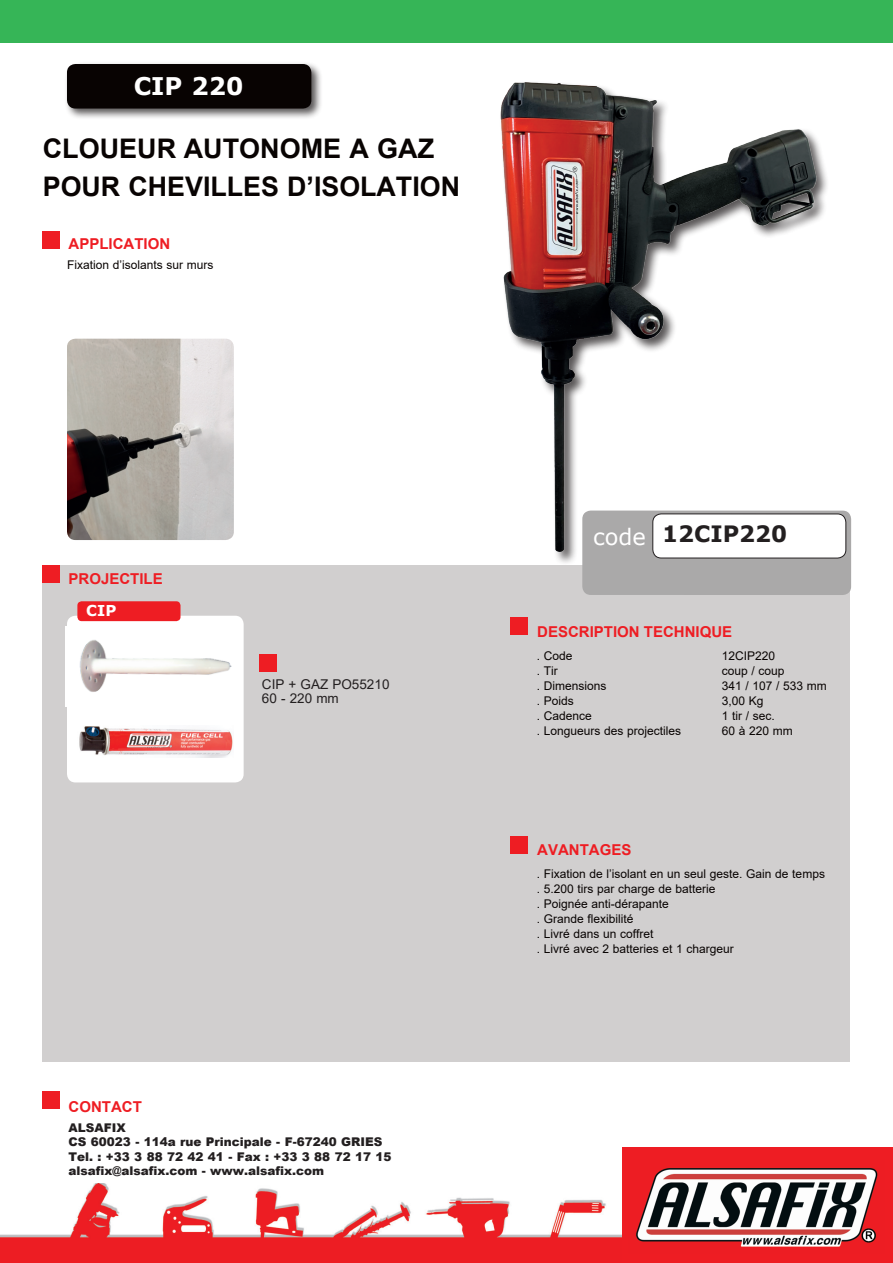
<style>
.page{position:relative;width:893px;height:1263px;background:#fff}
.page>*{position:absolute;margin:0;border:0;box-sizing:border-box;transform-origin:0 0}
.t1{font:700 27px/37.8px "Arial";color:#080302}
.t2{font:700 24.3px "Verdana";color:#fff}
.t3{font:700 22.5px "Verdana";color:#231f20}
.t4{font:22.5px "Verdana";color:#fff}
.t5{font:700 15px "Arial";color:#ee1d23}
.t6{font:700 15px "Verdana";color:#fff}
.t7{font:13.5px/13.5px "Arial";color:#231f20}
.t8{font:12px/15px "Arial";color:#080302}
.t9{font:900 12px/14.4px "Arial";color:#231f20}
</style>
<div class="page">
<img style="left:465px;top:82px;width:362px;height:484px">
<div style="left:43px;top:566px;width:807px;height:496px;background:#d1cfcf"></div>
<div style="left:67px;top:616px;width:177px;height:166px;background:#fff;border-radius:9px"></div>
<div style="left:66px;top:626px;width:171px;height:80px;background:#fff"></div>
<img style="left:79px;top:640px;width:153px;height:52px">
<div style="left:0;top:0;width:893px;height:43px;background:#36b557"></div>
<img style="left:0;top:1183px;width:622px;height:80px">
<div style="left:622px;top:1148px;width:271px;height:115px;background:#ee1d23"></div>
<img style="left:636px;top:1168px;width:242px;height:79px">
<div style="left:64px;top:61px;width:259px;height:59px;background:#231f20;opacity:.75"></div>
<div style="left:67px;top:64px;width:244px;height:45px;background:#080302;border-radius:9px"></div>
<div style="left:77px;top:601px;width:104px;height:20px;background:#ee1d23;border-radius:4px"></div>
<img style="left:67px;top:339px;width:167px;height:201px">
<div style="left:582px;top:510px;width:269px;height:85px;background:#aaa9a9;border-radius:9px"></div>
<div style="left:653px;top:514px;width:193px;height:44px;background:#fff;border-radius:9px"></div>
<div style="left:652px;top:513px;width:194px;height:45px;border:1px solid #231f20;border-radius:9px"></div>
<img style="left:79px;top:726px;width:154px;height:31px">
<div style="left:43px;top:232px;width:17px;height:17px;background:#ee1d23"></div>
<div style="left:259px;top:654px;width:17px;height:17px;background:#ee1d23"></div>
<div style="left:510px;top:618px;width:17px;height:17px;background:#ee1d23"></div>
<div style="left:43px;top:565px;width:17px;height:17px;background:#ee1d23"></div>
<div style="left:510px;top:837px;width:17px;height:17px;background:#ee1d23"></div>
<div style="left:43px;top:1092px;width:17px;height:17px;background:#ee1d23"></div>
<h2 class="t2" style="left:134px;top:68px;width:111px">CIP 220</h2>
<h1 class="t1" style="left:43px;top:130px;width:419px">CLOUEUR AUTONOME A GAZ<br>POUR CHEVILLES D’ISOLATION</h1>
<p class="t5" style="left:69px;top:233px;width:103px">APPLICATION</p>
<p class="t8" style="left:67px;top:258px;width:148px">Fixation d’isolants sur murs</p>
<p class="t5" style="left:69px;top:568px;width:96px">PROJECTILE</p>
<p class="t6" style="left:86px;top:600px;width:32px">CIP</p>
<p class="t7" style="left:262px;top:677px;width:129px">CIP + GAZ PO55210<br>60 - 220 mm</p>
<p class="t5" style="left:69px;top:1096px;width:75px">CONTACT</p>
<p class="t9" style="left:69px;top:1120px;width:325px">ALSAFIX<br>CS 60023 - 114a rue Principale - F-67240 GRIES Tel. : +33 3 88 72 42 41 - Fax : +33 3 88 72 17 15 alsafix@alsafix.com - www.alsafix.com</p>
<h3 class="t4" style="left:593px;top:521px;width:54px">code</h3>
<h3 class="t3" style="left:662px;top:518px;width:127px">12CIP220</h3>
<p class="t5" style="left:537px;top:621px;width:197px">DESCRIPTION TECHNIQUE</p>
<p class="t8" style="left:537px;top:648px;width:37px">. Code</p>
<p class="t8" style="left:722px;top:648px;width:55px">12CIP220</p>
<p class="t8" style="left:537px;top:663px;width:22px">. Tir</p>
<p class="t8" style="left:722px;top:663px;width:64px">coup / coup</p>
<p class="t8" style="left:537px;top:678px;width:71px">. Dimensions</p>
<p class="t8" style="left:722px;top:678px;width:107px">341 / 107 / 533 mm</p>
<p class="t8" style="left:537px;top:693px;width:39px">. Poids</p>
<p class="t8" style="left:722px;top:693px;width:43px">3,00 Kg</p>
<p class="t8" style="left:537px;top:708px;width:57px">. Cadence</p>
<p class="t8" style="left:722px;top:708px;width:55px">1 tir / sec.</p>
<p class="t8" style="left:537px;top:723px;width:146px">. Longueurs des projectiles</p>
<p class="t8" style="left:722px;top:723px;width:73px">60 à 220 mm</p>
<p class="t5" style="left:537px;top:839px;width:96px">AVANTAGES</p>
<p class="t8" style="left:537px;top:866px;width:290px">. Fixation de l’isolant en un seul geste. Gain de temps . 5.200 tirs par charge de batterie<br>. Poignée anti-dérapante<br>. Grande flexibilité<br>. Livré dans un coffret<br>. Livré avec 2 batteries et 1 chargeur</p>
</div>
